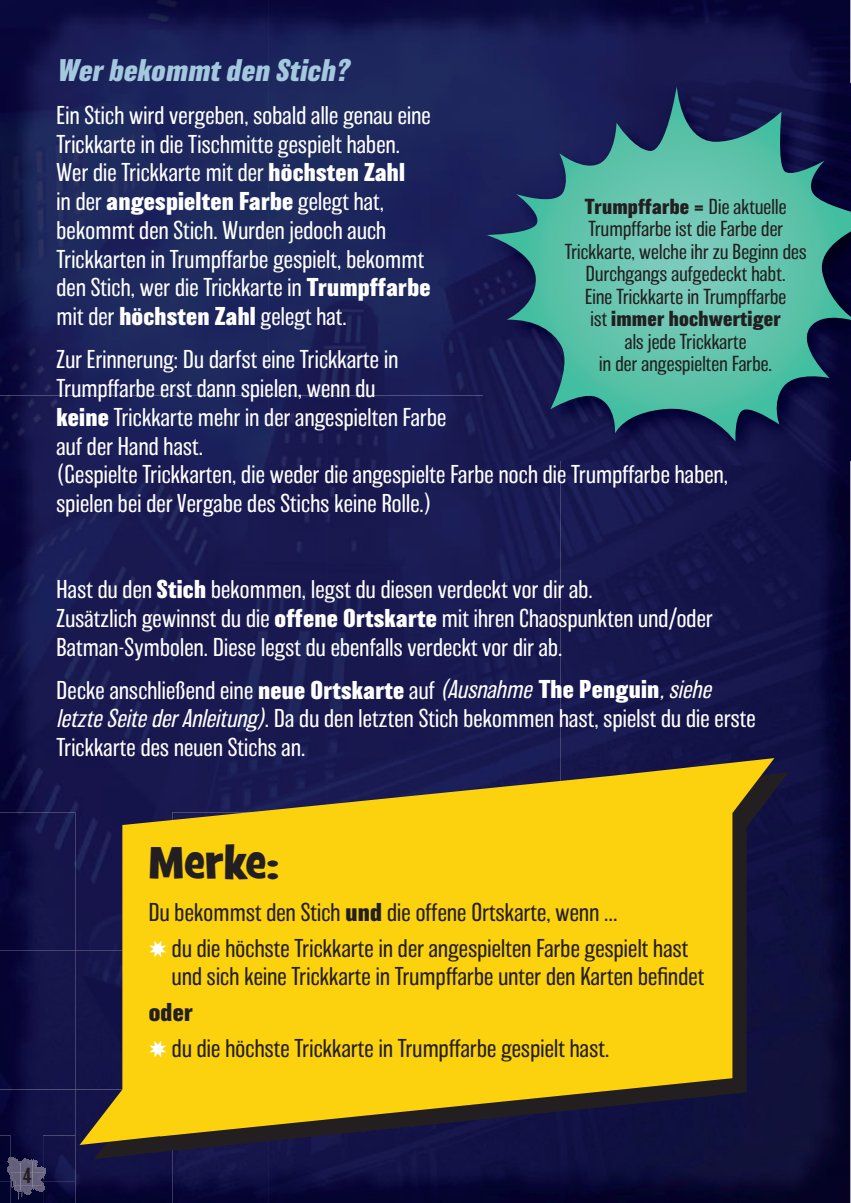
<style>
.page{position:relative;width:851px;height:1203px;background:#fff}
.page>*{position:absolute;margin:0;border:0;box-sizing:border-box;transform-origin:0 0}
.t1{font:45px "Grilled Cheese BTN";letter-spacing:.01em;color:#231f20}
.t2{font:italic 800 28.75px "Balboa";color:#a4c8dd}
.t3{font:200 23.75px/28.8px "Balboa";letter-spacing:.01em;color:#fff}
.t4{font:200 23.75px/35.8px "Balboa";letter-spacing:.01em;color:#231f20}
.t5{font:200 20px/22.5px "Balboa";letter-spacing:.01em;color:#231f20;text-align:center}
.t6{font:500 20px "Balboa";color:#231f20}
.s1{font-weight:800}
.s2{font-style:italic}
.s3{color:#fff}
</style>
<div class="page">
<img style="left:0;top:0;width:239px;height:395px">
<img style="left:502px;top:0;width:348px;height:83px">
<img style="left:328px;top:426px;width:173px;height:776px">
<img style="left:588px;top:871px;width:262px;height:331px">
<img style="left:239px;top:0;width:263px;height:426px">
<img style="left:0;top:395px;width:240px;height:807px">
<img style="left:239px;top:424px;width:89px;height:778px">
<img style="left:501px;top:460px;width:349px;height:411px">
<img style="left:501px;top:1158px;width:59px;height:44px">
<img style="left:850px;top:3px;width:1px;height:1199px">
<svg style="left:94px;top:772px;width:694px;height:386px;fill:#121242"></svg>
<svg style="left:80px;top:758px;width:694px;height:386px;fill:#fcd10d"></svg>
<img style="left:483px;top:83px;width:368px;height:377px">
<svg style="left:486px;top:86px;width:365px;height:355px"></svg>
<svg style="left:7px;top:1156px;width:40px;height:39px"></svg>
<p class="t2" style="left:57px;top:54px;width:300px">Wer bekommtden Stich?</p>
<p class="t3" style="left:57px;top:101px;width:375px">Ein Stich wird vergeben, sobald alle genau eine Trickkarte in die Tischmitte gespielt haben.<br>Wer die Trickkarte mit der <span class="s1">höchsten Zahl<br></span>in der <span class="s1">angespielten Farbe</span> gelegt hat, bekommt den Stich. Wurden jedoch auch Trickkarten in Trumpffarbe gespielt, bekommt den Stich, wer die Trickkarte in <span class="s1">Trumpffarbe </span>mit der <span class="s1">höchsten Zahl</span> gelegt hat.</p>
<p class="t3" style="left:57px;top:345px;width:673px">Zur Erinnerung: Du darfst eine Trickkarte in<br>Trumpffarbe erst dann spielen, wenn du<br><span class="s1">keine</span> Trickkarte mehr in der angespielten Farbe<br>auf der Hand hast.<br>(Gespielte Trickkarten, die weder die angespielte Farbe noch die Trumpffarbe haben, spielen bei der Vergabe des Stichs keine Rolle.)</p>
<p class="t5" style="left:565px;top:195px;width:243px"><span class="s1">Trumpffarbe =</span> Die aktuelle<br>Trumpffarbe ist die Farbe der<br>Trickkarte, welche ihr zu Beginn des<br>Durchgangs aufgedeckt habt.<br>Eine Trickkarte in Trumpffarbe<br>ist <span class="s1">immer hochwertiger<br></span>als jede Trickkarte<br>in der angespielten Farbe.</p>
<p class="t3" style="left:57px;top:575px;width:657px">Hast du den <span class="s1">Stich</span> bekommen, legst du diesen verdeckt vor dir ab.<br>Zusätzlich gewinnst du die <span class="s1">offene Ortskarte</span> mit ihren Chaospunkten und/oder<br>Batman-Symbolen. Diese legst du ebenfalls verdeckt vor dir ab.</p>
<p class="t3" style="left:57px;top:675px;width:700px">Decke anschließend eine <span class="s1">neue Ortskarte</span> auf <span class="s2">(Ausnahme</span> <span class="s1">The Penguin</span><span class="s2">,siehe letzteSeitederAnleitung)</span>. Da du den letzten Stich bekommen hast, spielst du die erste<br>Trickkarte des neuen Stichs an.</p>
<h1 class="t1" style="left:149px;top:832px;width:132px">Merke:</h1>
<p class="t4" style="left:149px;top:894px;width:541px">Du bekommst den Stich <span class="s1">und</span> die offene Ortskarte, wenn …<br><span class="s3">✸</span> du die höchste Trickkarte in der angespielten Farbe gespielt hast</p>
<p class="t4" style="left:172px;top:958px;width:534px">und sich keine Trickkarte in Trumpffarbe unter den Karten befindet</p>
<p class="t4" style="left:149px;top:994px;width:462px"><span class="s1">oder<br></span><span class="s3">✸</span> du die höchste Trickkarte in Trumpffarbe gespielt hast.</p>
<p class="t6" style="left:23px;top:1164px;width:11px">4</p>
</div>
